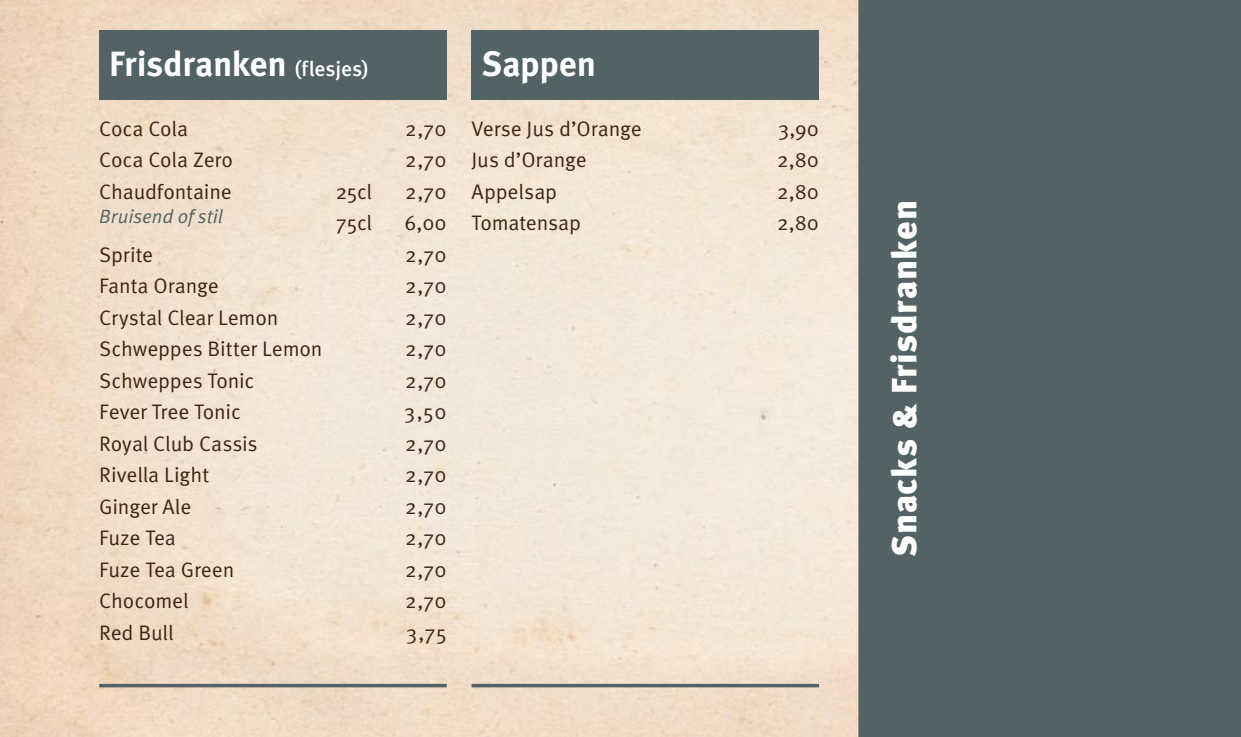
<style>
.page{position:relative;width:1241px;height:737px;background:#fff}
.page>*{position:absolute;margin:0;border:0;box-sizing:border-box;transform-origin:0 0}
.t1{font:700 35px "FF Meta Pro";letter-spacing:-.01em;color:#fff}
.t2{font:900 35px "FF Meta Pro";letter-spacing:.015em;color:#fff}
.t3{font:21px "FF Meta Pro";letter-spacing:-.005em;color:#3d2415}
.t4{font:italic 19.25px "FF Meta Pro";letter-spacing:-.005em;color:#526265}
.s1{font-weight:500;font-size:21px}
</style>
<div class="page">
<img style="left:0;top:0;width:858px;height:737px">
<div style="left:858px;top:0;width:382px;height:737px;background:#526265"></div>
<div style="left:99px;top:30px;width:347px;height:69px;background:#526265"></div>
<div style="left:471px;top:30px;width:348px;height:69px;background:#526265"></div>
<hr style="left:99px;top:684px;width:347px;height:3px;background:#526265">
<hr style="left:471px;top:684px;width:348px;height:3px;background:#526265">
<h1 class="t1" style="left:109px;top:36px;width:261px">Frisdranken <span class="s1">(flesjes)</span></h1>
<p class="t3" style="left:99px;top:112px;width:90px">Coca Cola</p>
<p class="t3" style="left:405px;top:112px;width:43px">2,70</p>
<p class="t3" style="left:99px;top:144px;width:135px">Coca Cola Zero</p>
<p class="t3" style="left:405px;top:144px;width:43px">2,70</p>
<p class="t3" style="left:99px;top:175px;width:134px">Chaudfontaine</p>
<p class="t3" style="left:336px;top:175px;width:38px">25cl</p>
<p class="t3" style="left:405px;top:175px;width:43px">2,70</p>
<p class="t4" style="left:99px;top:202px;width:125px">Bruisend of stil</p>
<p class="t3" style="left:336px;top:207px;width:37px">75cl</p>
<p class="t3" style="left:404px;top:207px;width:44px">6,00</p>
<p class="t3" style="left:99px;top:238px;width:55px">Sprite</p>
<p class="t3" style="left:405px;top:238px;width:43px">2,70</p>
<p class="t3" style="left:99px;top:270px;width:121px">Fanta Orange</p>
<p class="t3" style="left:405px;top:270px;width:43px">2,70</p>
<p class="t3" style="left:99px;top:301px;width:181px">Crystal Clear Lemon</p>
<p class="t3" style="left:405px;top:301px;width:43px">2,70</p>
<p class="t3" style="left:99px;top:333px;width:225px">Schweppes Bitter Lemon</p>
<p class="t3" style="left:405px;top:333px;width:43px">2,70</p>
<p class="t3" style="left:99px;top:364px;width:157px">Schweppes Tonic</p>
<p class="t3" style="left:405px;top:364px;width:43px">2,70</p>
<p class="t3" style="left:99px;top:396px;width:143px">Fever Tree Tonic</p>
<p class="t3" style="left:404px;top:396px;width:44px">3,50</p>
<p class="t3" style="left:99px;top:427px;width:160px">Royal Club Cassis</p>
<p class="t3" style="left:405px;top:427px;width:43px">2,70</p>
<p class="t3" style="left:99px;top:459px;width:111px">Rivella Light</p>
<p class="t3" style="left:405px;top:459px;width:43px">2,70</p>
<p class="t3" style="left:99px;top:490px;width:94px">Ginger Ale</p>
<p class="t3" style="left:405px;top:490px;width:43px">2,70</p>
<p class="t3" style="left:99px;top:522px;width:78px">Fuze Tea</p>
<p class="t3" style="left:405px;top:522px;width:43px">2,70</p>
<p class="t3" style="left:99px;top:553px;width:136px">Fuze Tea Green</p>
<p class="t3" style="left:405px;top:553px;width:43px">2,70</p>
<p class="t3" style="left:99px;top:585px;width:91px">Chocomel</p>
<p class="t3" style="left:405px;top:585px;width:43px">2,70</p>
<p class="t3" style="left:99px;top:616px;width:76px">Red Bull</p>
<p class="t3" style="left:406px;top:616px;width:42px">3,75</p>
<h1 class="t1" style="left:481px;top:36px;width:116px">Sappen</h1>
<p class="t3" style="left:471px;top:112px;width:172px">Verse Jus d’Orange</p>
<p class="t3" style="left:778px;top:112px;width:42px">3,90</p>
<p class="t3" style="left:471px;top:144px;width:117px">Jus d’Orange</p>
<p class="t3" style="left:777px;top:144px;width:43px">2,80</p>
<p class="t3" style="left:471px;top:175px;width:87px">Appelsap</p>
<p class="t3" style="left:777px;top:175px;width:43px">2,80</p>
<p class="t3" style="left:471px;top:207px;width:111px">Tomatensap</p>
<p class="t3" style="left:777px;top:207px;width:43px">2,80</p>
<h1 class="t2" style="left:876px;top:556px;width:358px;rotate:-90deg">Snacks &amp; Frisdranken</h1>
</div>
